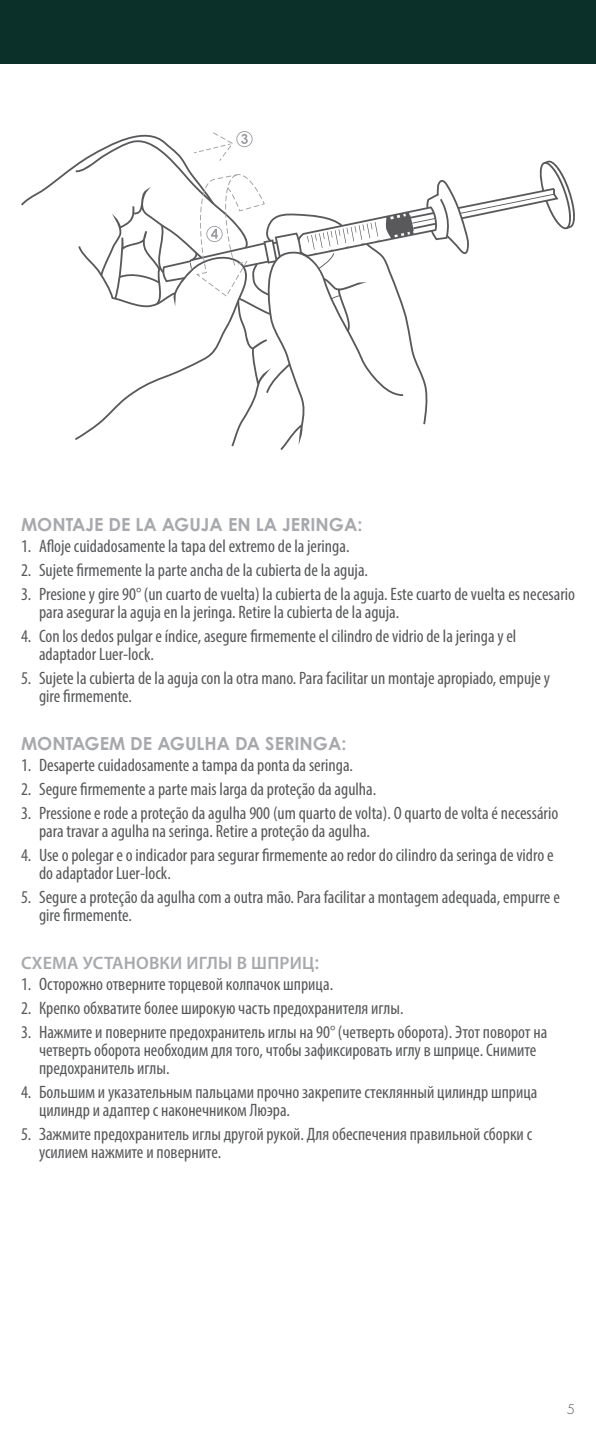
<style>
.page{position:relative;width:596px;height:1429px;background:#fff}
.page>*{position:absolute;margin:0;border:0;box-sizing:border-box;transform-origin:0 0}
.t1{font:condensed 18px/18px "Myriad Pro";color:#57585a}
.t2{font:700 18px "Century Gothic Pro";color:#a8a9ad}
.t3{font:600 18px "Myriad Pro";letter-spacing:.01em;color:#a8a9ad}
.t4{font:300 15px "Futura PT";color:#57585a}
.s1{font-family:"Century Gothic Pro";font-weight:700}
</style>
<div class="page">
<div style="left:0;top:0;width:595px;height:64px;background:#0b302a"></div>
<svg style="left:21px;top:131px;width:554px;height:319px"></svg>
<p class="t2" style="left:21px;top:513px;width:343px">MONTAJE DE LA AGUJA EN LA JERINGA:</p>
<p class="t1" style="left:21px;top:536px;width:330px">1. Afloje cuidadosamente la tapa del extremo de la jeringa.</p>
<p class="t1" style="left:21px;top:560px;width:348px">2. Sujete firmemente la parte ancha de la cubierta de la aguja.</p>
<p class="t1" style="left:39px;top:584px;width:537px;text-indent:-18px">3. Presione y gire 90° (un cuarto de vuelta) la cubierta de la aguja. Este cuarto de vuelta es necesario para asegurar la aguja en la jeringa. Retire la cubierta de la aguja.</p>
<p class="t1" style="left:39px;top:626px;width:478px;text-indent:-18px">4. Con los dedos pulgar e índice, asegure firmemente el cilindro de vidrio de la jeringa y el adaptador Luer-lock.</p>
<p class="t1" style="left:39px;top:668px;width:512px;text-indent:-18px">5. Sujete la cubierta de la aguja con la otra mano. Para facilitar un montaje apropiado, empuje y gire firmemente.</p>
<p class="t2" style="left:21px;top:732px;width:326px">MONTAGEM DE AGULHA DA SERINGA:</p>
<p class="t1" style="left:21px;top:755px;width:333px">1. Desaperte cuidadosamente a tampa da ponta da seringa.</p>
<p class="t1" style="left:21px;top:779px;width:356px">2. Segure firmemente a parte mais larga da proteção da agulha.</p>
<p class="t1" style="left:39px;top:803px;width:520px;text-indent:-18px">3. Pressione e rode a proteção da agulha 900 (um quarto de volta). O quarto de volta é necessário para travar a agulha na seringa. Retire a proteção da agulha.</p>
<p class="t1" style="left:39px;top:845px;width:515px;text-indent:-18px">4. Use o polegar e o indicador para segurar firmemente ao redor do cilindro da seringa de vidro e do adaptador Luer-lock.</p>
<p class="t1" style="left:39px;top:887px;width:522px;text-indent:-18px">5. Segure a proteção da agulha com a outra mão. Para facilitar a montagem adequada, empurre e gire firmemente.</p>
<p class="t3" style="left:21px;top:951px;width:300px">СХЕМА УСТАНОВКИ ИГЛЫ В ШПРИЦ<span class="s1">:</span></p>
<p class="t1" style="left:21px;top:974px;width:313px">1. Осторожно отверните торцевой колпачок шприца.</p>
<p class="t1" style="left:21px;top:998px;width:384px">2. Крепко обхватите более широкую часть предохранителя иглы.</p>
<p class="t1" style="left:39px;top:1022px;width:509px;text-indent:-18px">3. Нажмите и поверните предохранитель иглы на 90° (четверть оборота). Этот поворот на четверть оборота необходим для того, чтобы зафиксировать иглу в шприце. Снимите предохранитель иглы.</p>
<p class="t1" style="left:39px;top:1082px;width:499px;text-indent:-18px">4. Большим и указательным пальцами прочно закрепите стеклянный цилиндр шприца цилиндр и адаптер с наконечником Люэра.</p>
<p class="t1" style="left:39px;top:1124px;width:494px;text-indent:-18px">5. Зажмите предохранитель иглы другой рукой. Для обеспечения правильной сборки с усилием нажмите и поверните.</p>
<p class="t4" style="left:566px;top:1400px;width:10px">5</p>
</div>
